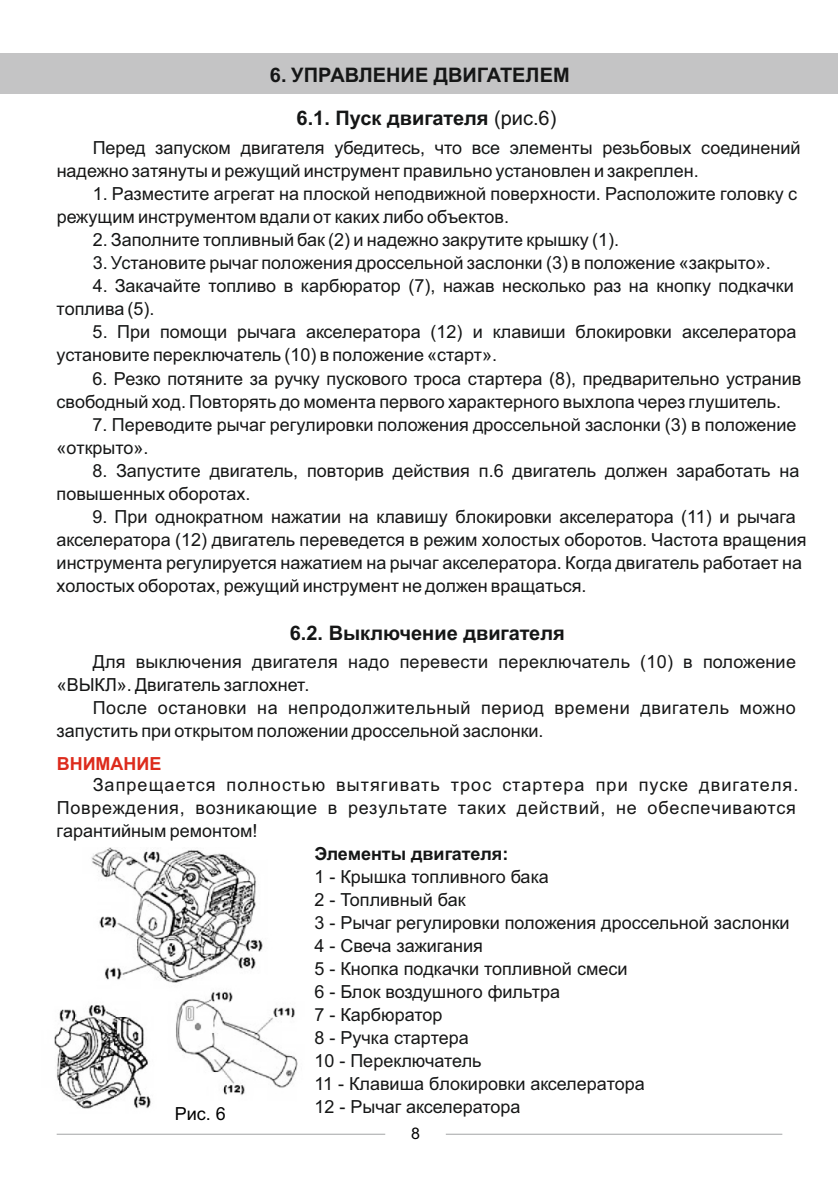
<style>
.page{position:relative;width:838px;height:1191px;background:#fff}
.page>*{position:absolute;margin:0;border:0;box-sizing:border-box;transform-origin:0 0}
.t1{font:700 20px "Arial";color:#151616}
.t2{font:18px/23px "Arial";color:#151616}
.t3{font:18px/23px "Arial";letter-spacing:.05em;color:#151616}
.t4{font:18px/23px "Arial";letter-spacing:.02em;color:#151616}
.t5{font:700 18px "Arial";color:#151616}
.t6{font:700 18px "Arial";color:#dd2b1c}
.t7{font:18px "Arial";color:#000}
.t8{font:16px "Arial";color:#000}
.s1{font-weight:400}
</style>
<div class="page">
<img style="left:54px;top:847px;width:244px;height:262px">
<hr style="left:57px;top:1133px;width:328px;height:1px;background:#aeafb0">
<hr style="left:446px;top:1133px;width:336px;height:1px;background:#aeafb0">
<div style="left:0;top:53px;width:838px;height:41px;background:#c4c4c5"></div>
<p class="t1" style="left:270px;top:68px;width:301px">6. УПРАВЛЕНИЕ ДВИГАТЕЛЕМ</p>
<p class="t1" style="left:297px;top:110px;width:261px">6.1. Пуск двигателя <span class="s1">(рис.6)</span></p>
<p class="t2" style="left:57px;top:138px;width:745px;text-indent:36px">Перед запуском двигателя убедитесь, что все элементы резьбовых соединений надежно затянуты и режущий инструмент правильно установлен и закреплен.</p>
<p class="t2" style="left:57px;top:184px;width:742px;text-indent:36px">1. Разместите агрегат на плоской неподвижной поверхности. Расположите головку с режущим инструментом вдали от каких либо объектов.</p>
<p class="t2" style="left:93px;top:230px;width:528px">2. Заполните топливный бак (2) и надежно закрутите крышку (1).</p>
<p class="t2" style="left:93px;top:253px;width:680px">3. Установите рычаг положения дроссельной заслонки (3) в положение «закрыто».</p>
<p class="t2" style="left:57px;top:276px;width:739px;text-indent:36px">4. Закачайте топливо в карбюратор (7), нажав несколько раз на кнопку подкачки топлива (5).</p>
<p class="t2" style="left:57px;top:322px;width:741px;text-indent:36px">5. При помощи рычага акселератора (12) и клавиши блокировки акселератора установите переключатель (10) в положение «старт».</p>
<p class="t2" style="left:57px;top:368px;width:746px;text-indent:36px">6. Резко потяните за ручку пускового троса стартера (8), предварительно устранив свободный ход. Повторять до момента первого характерного выхлопа через глушитель.</p>
<p class="t2" style="left:57px;top:414px;width:742px;text-indent:36px">7. Переводите рычаг регулировки положения дроссельной заслонки (3) в положение «открыто».</p>
<p class="t2" style="left:57px;top:460px;width:744px;text-indent:36px">8. Запустите двигатель, повторив действия п.6 двигатель должен заработать на повышенных оборотах.</p>
<p class="t2" style="left:57px;top:506px;width:752px;text-indent:36px">9. При однократном нажатии на клавишу блокировки акселератора (11) и рычага акселератора (12) двигатель переведется в режим холостых оборотов. Частота вращения инструмента регулируется нажатием на рычаг акселератора. Когда двигатель работает на холостых оборотах, режущий инструмент не должен вращаться.</p>
<p class="t1" style="left:290px;top:625px;width:276px">6.2. Выключение двигателя</p>
<p class="t2" style="left:57px;top:651px;width:741px;text-indent:36px">Для выключения двигателя надо перевести переключатель (10) в положение «ВЫКЛ». Двигатель заглохнет.</p>
<p class="t4" style="left:57px;top:697px;width:741px;text-indent:36px">После остановки на непродолжительный период времени двигатель можно запустить при открытом положении дроссельной заслонки.</p>
<p class="t3" style="left:57px;top:774px;width:743px;text-indent:36px">Запрещается полностью вытягивать трос стартера при пуске двигателя.<br>Повреждения, возникающие в результате таких действий, не обеспечиваются гарантийным ремонтом!</p>
<p class="t6" style="left:57px;top:756px;width:106px">ВНИМАНИЕ</p>
<p class="t7" style="left:175px;top:1106px;width:53px">Рис. 6</p>
<p class="t5" style="left:314px;top:846px;width:195px">Элементы двигателя:</p>
<p class="t2" style="left:314px;top:866px;width:477px">1 - Крышка топливного бака<br>2 - Топливный бак<br>3 - Рычаг регулировки положения дроссельной заслонки<br>4 - Свеча зажигания<br>5 - Кнопка подкачки топливной смеси<br>6 - Блок воздушного фильтра<br>7 - Карбюратор<br>8 - Ручка стартера<br>10 - Переключатель<br>11 - Клавиша блокировки акселератора<br>12 - Рычаг акселератора</p>
<p class="t8" style="left:411px;top:1126px;width:10px">8</p>
</div>
